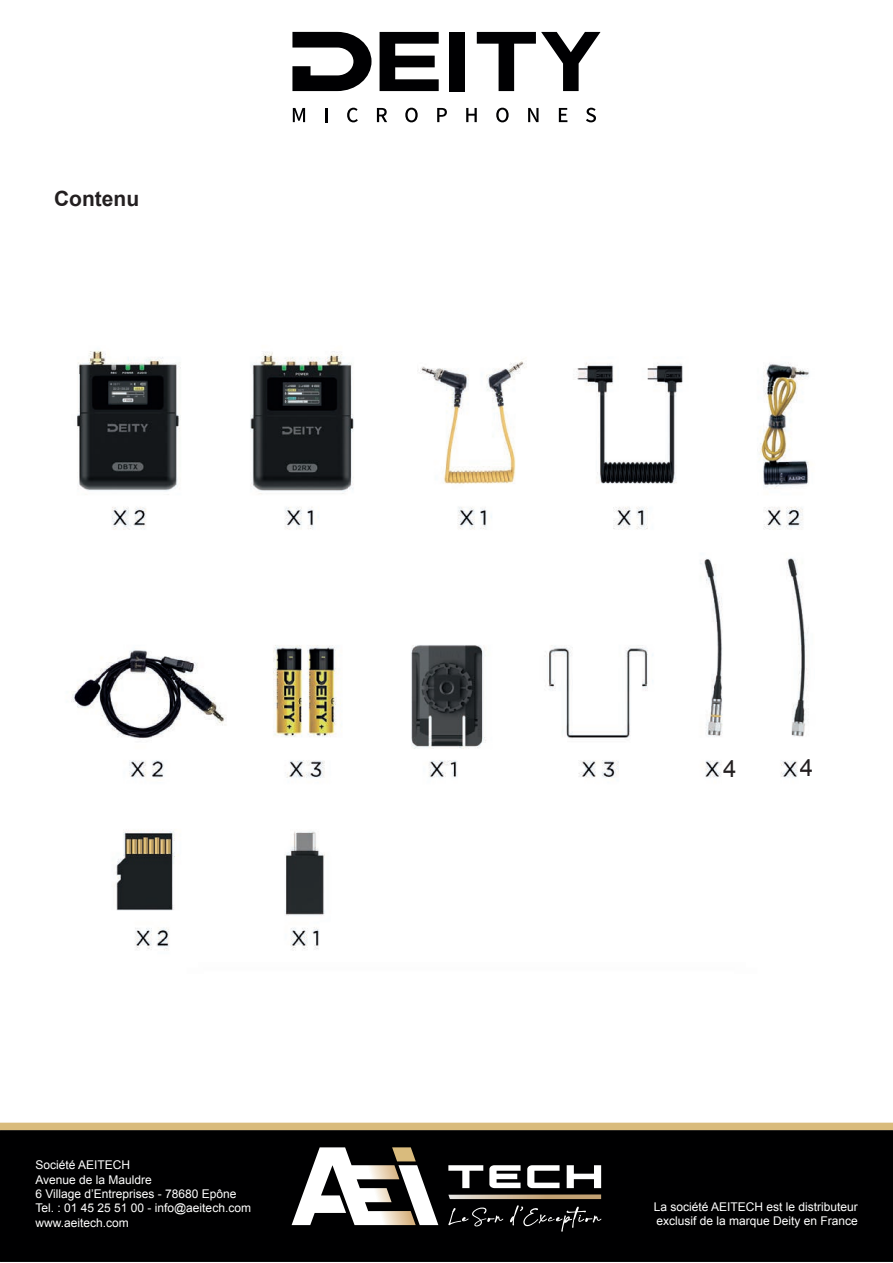
<style>
.page{position:relative;width:893px;height:1263px;background:#fff}
.page>*{position:absolute;margin:0;border:0;box-sizing:border-box;transform-origin:0 0}
.t1{font:24px "Arial";color:#231f20}
.t2{font:700 21px "Arial";color:#231f20}
.t3{font:12px/14.4px "Arial";color:#fff}
</style>
<div class="page">
<svg style="left:293px;top:108px;width:12px;height:14px"></svg>
<hr style="left:325px;top:108px;width:3px;height:14px;background:#000002">
<svg style="left:347px;top:108px;width:11px;height:14px"></svg>
<svg style="left:377px;top:108px;width:10px;height:14px"></svg>
<svg style="left:405px;top:108px;width:13px;height:14px"></svg>
<svg style="left:437px;top:108px;width:10px;height:14px"></svg>
<svg style="left:466px;top:108px;width:11px;height:14px"></svg>
<svg style="left:496px;top:108px;width:13px;height:14px"></svg>
<svg style="left:528px;top:108px;width:10px;height:14px"></svg>
<svg style="left:559px;top:108px;width:8px;height:14px"></svg>
<svg style="left:586px;top:108px;width:10px;height:14px"></svg>
<div style="left:449px;top:32px;width:16px;height:59px;background:#000002"></div>
<svg style="left:477px;top:32px;width:123px;height:59px"></svg>
<svg style="left:380px;top:32px;width:59px;height:59px"></svg>
<svg style="left:292px;top:32px;width:79px;height:59px"></svg>
<div style="left:0;top:1130px;width:893px;height:132px;background:#000001;border:2px solid #000001"></div>
<div style="left:0;top:1123px;width:893px;height:7px;background:#d9bb7c"></div>
<svg style="left:448px;top:1194px;width:153px;height:5px"></svg>
<svg style="left:448px;top:1165px;width:35px;height:23px"></svg>
<svg style="left:489px;top:1165px;width:32px;height:23px"></svg>
<svg style="left:527px;top:1165px;width:33px;height:23px"></svg>
<svg style="left:567px;top:1165px;width:34px;height:23px"></svg>
<svg style="left:292px;top:1147px;width:146px;height:78px"></svg>
<svg style="left:448px;top:1207px;width:55px;height:19px"></svg>
<svg style="left:510px;top:1205px;width:91px;height:26px"></svg>
<img style="left:71px;top:351px;width:738px;height:599px">
<div style="left:722px;top:759px;width:35px;height:39px;background:#fff"></div>
<div style="left:799px;top:757px;width:34px;height:39px;background:#fff"></div>
<h2 class="t2" style="left:54px;top:184px;width:87px">Contenu</h2>
<p class="t3" style="left:35px;top:1158px;width:217px">Société AEITECH<br>Avenue de la Mauldre<br>6 Village d’Entreprises - 78680 Epône<br>Tel. : 01 45 25 51 00 - info@aeitech.com www.aeitech.com</p>
<h1 class="t1" style="left:723px;top:753px;width:15px">4</h1>
<h1 class="t1" style="left:800px;top:751px;width:15px">4</h1>
<p class="t3" style="left:654px;top:1200px;width:206px">La société AEITECH est le distributeur exclusif de la marque Deity en France</p>
</div>
